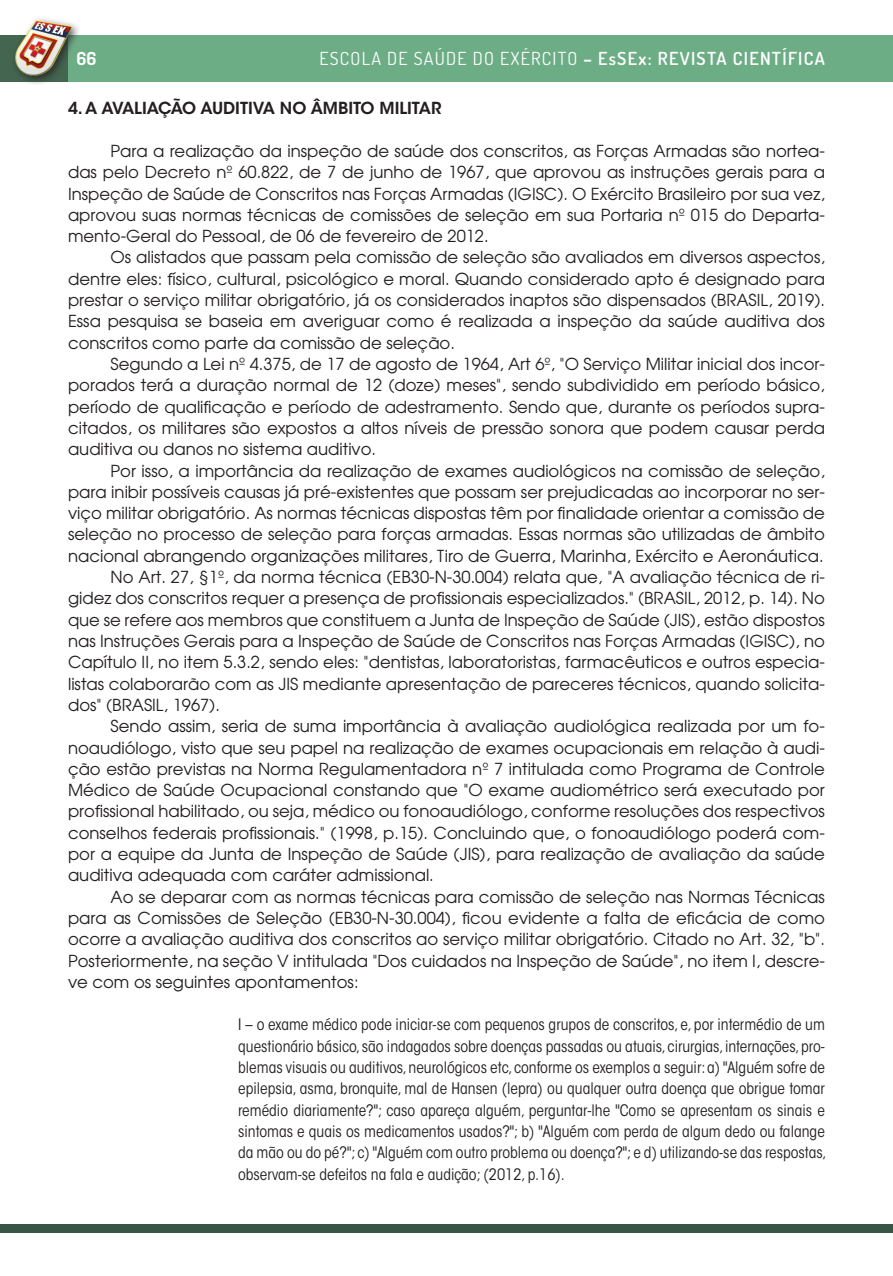
<style>
.page{position:relative;width:893px;height:1276px;background:#fff}
.page>*{position:absolute;margin:0;border:0;box-sizing:border-box;transform-origin:0 0}
.t1{font:18px "Dosis";letter-spacing:.07em;color:#fff}
.t2{font:700 18px "Dosis";color:#fff}
.t3{font:16.5px/21.3px "Avant Garde";color:#231f20;text-align:justify}
.t4{font:600 16.5px "ITC Avant Garde Std";color:#231f20}
.t5{font:condensed 15.75px/21.3px "ITC Avant Garde Std";color:#231f20;text-align:justify}
.s1{font-weight:700}
.s2{font-weight:600}
</style>
<div class="page">
<div style="left:68px;top:35px;width:825px;height:47px;background:#6dad86"></div>
<div style="left:0;top:35px;width:68px;height:47px;background:#446550"></div>
<div style="left:10px;top:16px;width:72px;height:70px;background:#231f20;opacity:.85"></div>
<img style="left:10px;top:16px;width:68px;height:67px">
<div style="left:0;top:1224px;width:893px;height:9px;background:#375543"></div>
<p class="t2" style="left:77px;top:47px;width:21px">66</p>
<p class="t1" style="left:319px;top:47px;width:507px">ESCOLA DE SAÚDE DO EXÉRCITO <span class="s1">–</span> <span class="s2">EsSEx: REVISTA CIENTÍFICA</span></p>
<p class="t4" style="left:68px;top:98px;width:375px">4. A AVALIAÇÃO AUDITIVA NO ÂMBITO MILITAR</p>
<p class="t3" style="left:68px;top:140px;width:758px;text-indent:43px">Para a realização da inspeção de saúde dos conscritos, as Forças Armadas são nortea&shy;das pelo Decreto nº 60.822, de 7 de junho de 1967, que aprovou as instruções gerais para a Inspeção de Saúde de Conscritos nas Forças Armadas (IGISC). O Exército Brasileiro por sua vez, aprovou suas normas técnicas de comissões de seleção em sua Portaria nº 015 do Departa&shy;mento-Geral do Pessoal, de 06 de fevereiro de 2012.</p>
<p class="t3" style="left:68px;top:246px;width:758px;text-indent:43px">Os alistados que passam pela comissão de seleção são avaliados em diversos aspectos, dentre eles: físico, cultural, psicológico e moral. Quando considerado apto é designado para prestar o serviço militar obrigatório, já os considerados inaptos são dispensados (BRASIL, 2019).<br>Essa pesquisa se baseia em averiguar como é realizada a inspeção da saúde auditiva dos conscritos como parte da comissão de seleção.</p>
<p class="t3" style="left:68px;top:353px;width:758px;text-indent:43px">Segundo a Lei nº 4.375, de 17 de agosto de 1964, Art 6º, "O Serviço Militar inicial dos incor&shy;porados terá a duração normal de 12 (doze) meses", sendo subdividido em período básico, período de qualificação e período de adestramento. Sendo que, durante os períodos supra&shy;citados, os militares são expostos a altos níveis de pressão sonora que podem causar perda auditiva ou danos no sistema auditivo.</p>
<p class="t3" style="left:111px;top:459px;width:716px">Por isso, a importância da realização de exames audiológicos na comissão de seleção,</p>
<p class="t3" style="left:68px;top:481px;width:758px">para inibir possíveis causas já pré-existentes que possam ser prejudicadas ao incorporar no ser-</p>
<p class="t3" style="left:68px;top:502px;width:758px">viço militar obrigatório. As normas técnicas dispostas têm por finalidade orientar a comissão de</p>
<p class="t3" style="left:68px;top:523px;width:758px">seleção no processo de seleção para forças armadas. Essas normas são utilizadas de âmbito</p>
<p class="t3" style="left:68px;top:545px;width:757px">nacional abrangendo organizações militares, Tiro de Guerra, Marinha, Exército e Aeronáutica.</p>
<p class="t3" style="left:111px;top:566px;width:716px">No Art. 27, §1º, da norma técnica (EB30-N-30.004) relata que, "A avaliação técnica de ri-</p>
<p class="t3" style="left:68px;top:587px;width:758px">gidez dos conscritos requer a presença de profissionais especializados." (BRASIL, 2012, p. 14). No</p>
<p class="t3" style="left:68px;top:609px;width:758px">que se refere aos membros que constituem a Junta de Inspeção de Saúde (JIS), estão dispostos</p>
<p class="t3" style="left:68px;top:630px;width:758px">nas Instruções Gerais para a Inspeção de Saúde de Conscritos nas Forças Armadas (IGISC), no</p>
<p class="t3" style="left:68px;top:651px;width:758px">Capítulo II, no item 5.3.2, sendo eles: "dentistas, laboratoristas, farmacêuticos e outros especia-</p>
<p class="t3" style="left:68px;top:672px;width:758px">listas colaborarão com as JIS mediante apresentação de pareceres técnicos, quando solicita-</p>
<p class="t3" style="left:68px;top:694px;width:153px">dos" (BRASIL, 1967).</p>
<p class="t3" style="left:111px;top:715px;width:716px">Sendo assim, seria de suma importância à avaliação audiológica realizada por um fo-</p>
<p class="t3" style="left:68px;top:736px;width:758px">noaudiólogo, visto que seu papel na realização de exames ocupacionais em relação à audi-</p>
<p class="t3" style="left:68px;top:758px;width:758px">ção estão previstas na Norma Regulamentadora nº 7 intitulada como Programa de Controle</p>
<p class="t3" style="left:68px;top:779px;width:758px">Médico de Saúde Ocupacional constando que "O exame audiométrico será executado por</p>
<p class="t3" style="left:68px;top:800px;width:758px">profissional habilitado, ou seja, médico ou fonoaudiólogo, conforme resoluções dos respectivos</p>
<p class="t3" style="left:68px;top:822px;width:758px">conselhos federais profissionais." (1998, p.15). Concluindo que, o fonoaudiólogo poderá com-</p>
<p class="t3" style="left:68px;top:843px;width:758px">por a equipe da Junta de Inspeção de Saúde (JIS), para realização de avaliação da saúde</p>
<p class="t3" style="left:68px;top:864px;width:367px">auditiva adequada com caráter admissional.</p>
<p class="t3" style="left:111px;top:885px;width:716px">Ao se deparar com as normas técnicas para comissão de seleção nas Normas Técnicas</p>
<p class="t3" style="left:68px;top:907px;width:758px">para as Comissões de Seleção (EB30-N-30.004), ficou evidente a falta de eficácia de como</p>
<p class="t3" style="left:68px;top:928px;width:758px">ocorre a avaliação auditiva dos conscritos ao serviço militar obrigatório. Citado no Art. 32, "b".</p>
<p class="t3" style="left:68px;top:949px;width:758px">Posteriormente, na seção V intitulada "Dos cuidados na Inspeção de Saúde", no item I, descre-</p>
<p class="t3" style="left:68px;top:971px;width:292px">ve com os seguintes apontamentos:</p>
<p class="t5" style="left:238px;top:1014px;width:590px">I – o exame médico pode iniciar-se com pequenos grupos de conscritos, e, por intermédio de um questionário básico, são indagados sobre doenças passadas ou atuais, cirurgias, internações, pro&shy;blemas visuais ou auditivos, neurológicos etc, conforme os exemplos a seguir: a) "Alguém sofre de epilepsia, asma, bronquite, mal de Hansen (lepra) ou qualquer outra doença que obrigue tomar remédio diariamente?"; caso apareça alguém, perguntar-lhe "Como se apresentam os sinais e sintomas e quais os medicamentos usados?"; b) "Alguém com perda de algum dedo ou falange da mão ou do pé?"; c) "Alguém com outro problema ou doença?"; e d) utilizando-se das respostas, observam-se defeitos na fala e audição; (2012, p.16).</p>
</div>
